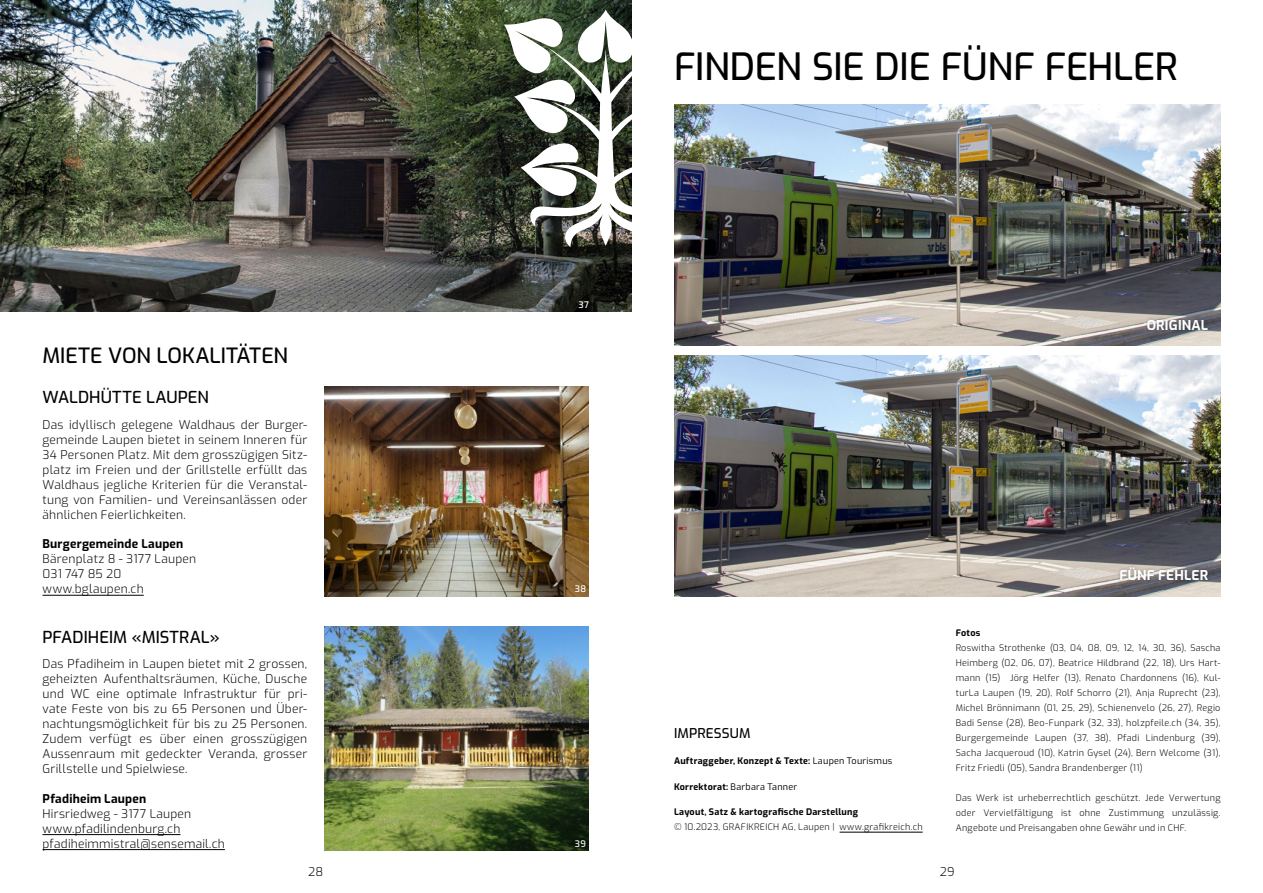
<style>
.page{position:relative;width:1263px;height:893px;background:#fff}
.page>*{position:absolute;margin:0;border:0;box-sizing:border-box;transform-origin:0 0}
.t1{font:500 37.5px "Exo";letter-spacing:-.005em;color:#000}
.t2{font:500 21px "Exo";letter-spacing:-.005em;color:#000}
.t3{font:500 16.5px "Exo";letter-spacing:.005em;color:#000}
.t4{font:700 13.5px "Exo";letter-spacing:.01em;color:#fff}
.t5{font:500 13.5px "Exo";letter-spacing:.01em;color:#000}
.t6{font:300 12px/15px "Exo";letter-spacing:.02em;color:#000}
.t7{font:700 12px "Exo";letter-spacing:.02em;color:#000}
.t8{font:300 9px/15px "Exo";letter-spacing:.03em;color:#000;text-align:justify}
.t9{font:700 9px "Exo";letter-spacing:.025em;color:#000}
.t10{font:9px "Exo";letter-spacing:.03em;color:#000}
.t11{font:500 9px "Exo";color:#fff}
.s1{font-weight:400}
.s2{font-weight:700}
</style>
<div class="page">
<img style="left:324px;top:626px;width:265px;height:224px">
<img style="left:0;top:0;width:631px;height:312px">
<img style="left:324px;top:387px;width:265px;height:209px">
<svg style="left:324px;top:848px;width:17px;height:3px"></svg>
<hr style="left:43px;top:595px;width:101px;height:1px;background:#000">
<hr style="left:43px;top:834px;width:137px;height:1px;background:#000">
<hr style="left:43px;top:849px;width:182px;height:1px;background:#000">
<svg style="left:504px;top:10px;width:128px;height:237px"></svg>
<img style="left:674px;top:104px;width:546px;height:241px">
<div style="left:1143px;top:316px;width:69px;height:18px;background:#121418;opacity:.2"></div>
<img style="left:674px;top:355px;width:546px;height:241px">
<div style="left:1116px;top:563px;width:96px;height:21px;background:#121418;opacity:.2"></div>
<hr style="left:839px;top:832px;width:84px;height:1px;background:#000">
<h2 class="t2" style="left:43px;top:339px;width:247px">MIETE VON LOKALITÄTEN</h2>
<h3 class="t3" style="left:43px;top:385px;width:168px">WALDHÜTTE LAUPEN</h3>
<p class="t6" style="left:43px;top:416px;width:266px;text-align:justify">Das idyllisch gelegene Waldhaus der Burger&shy;gemeinde Laupen bietet in seinem Inneren für 34 Personen Platz. Mit dem grosszügigen Sitz&shy;platz im Freien und der Grillstelle erfüllt das Waldhaus jegliche Kriterien für die Veranstal&shy;tung von Familien- und Vereinsanlässen oder ähnlichen Feierlichkeiten.</p>
<p class="t7" style="left:43px;top:535px;width:142px">Burgergemeinde Laupen</p>
<p class="t6" style="left:43px;top:551px;width:155px">Bärenplatz 8 - 3177 Laupen<br>031 747 85 20 www.bglaupen.ch</p>
<h3 class="t3" style="left:43px;top:624px;width:179px">PFADIHEIM «MISTRAL»</h3>
<p class="t6" style="left:43px;top:655px;width:266px;text-align:justify">Das Pfadiheim in Laupen bietet mit 2 grossen, geheizten Aufenthaltsräumen, Küche, Dusche und WC eine optimale Infrastruktur für pri&shy;vate Feste von bis zu 65 Personen und Über&shy;nachtungsmöglichkeit für bis zu 25 Personen.<br>Zudem verfügt es über einen grosszügigen Aussenraum mit gedeckter Veranda, grosser Grillstelle und Spielwiese.</p>
<p class="t7" style="left:43px;top:789px;width:105px">Pfadiheim Laupen</p>
<p class="t6" style="left:43px;top:805px;width:184px">Hirsriedweg - 3177 Laupen www.pfadilindenburg.ch pfadiheimmistral@sensemail.ch</p>
<h1 class="t1" style="left:674px;top:39px;width:505px">FINDEN SIE DIE FÜNF FEHLER</h1>
<p class="t11" style="left:578px;top:298px;width:12px">37</p>
<p class="t4" style="left:1147px;top:315px;width:63px">ORIGINAL</p>
<p class="t11" style="left:575px;top:582px;width:13px">38</p>
<p class="t11" style="left:575px;top:837px;width:12px">39</p>
<p class="t5" style="left:674px;top:723px;width:78px">IMPRESSUM</p>
<p class="t9" style="left:674px;top:754px;width:220px">Auftraggeber, Konzept &amp; Texte: <span class="s1">Laupen Tourismus</span></p>
<p class="t10" style="left:674px;top:780px;width:125px"><span class="s2">Korrektorat:</span> Barbara Tanner</p>
<p class="t9" style="left:674px;top:805px;width:185px">Layout, Satz &amp; kartografische Darstellung</p>
<p class="t8" style="left:674px;top:819px;width:250px">© 10.2023, GRAFIKREICH AG, Laupen | www.grafikreich.ch</p>
<p class="t4" style="left:1119px;top:565px;width:90px">FÜNF FEHLER</p>
<p class="t9" style="left:956px;top:626px;width:26px">Fotos</p>
<p class="t8" style="left:956px;top:640px;width:266px">Roswitha Strothenke (03, 04, 08, 09, 12, 14, 30, 36), Sascha Heimberg (02, 06, 07), Beatrice Hildbrand (22, 18), Urs Hart&shy;mann (15) Jörg Helfer (13), Renato Chardonnens (16), Kul&shy;turLa Laupen (19, 20), Rolf Schorro (21), Anja Ruprecht (23), Michel Brönnimann (01, 25, 29), Schienenvelo (26, 27), Regio Badi Sense (28), Beo-Funpark (32, 33), holzpfeile.ch (34, 35), Burgergemeinde Laupen (37, 38), Pfadi Lindenburg (39), Sacha Jacqueroud (10), Katrin Gysel (24), Bern Welcome (31), Fritz Friedli (05), Sandra Brandenberger (11)</p>
<p class="t8" style="left:956px;top:790px;width:266px">Das Werk ist urheberrechtlich geschützt. Jede Verwertung oder Vervielfältigung ist ohne Zustimmung unzulässig.<br>Angebote und Preisangaben ohne Gewähr und in CHF.</p>
<p class="t6" style="left:308px;top:863px;width:16px">28</p>
<p class="t6" style="left:940px;top:863px;width:16px">29</p>
</div>
